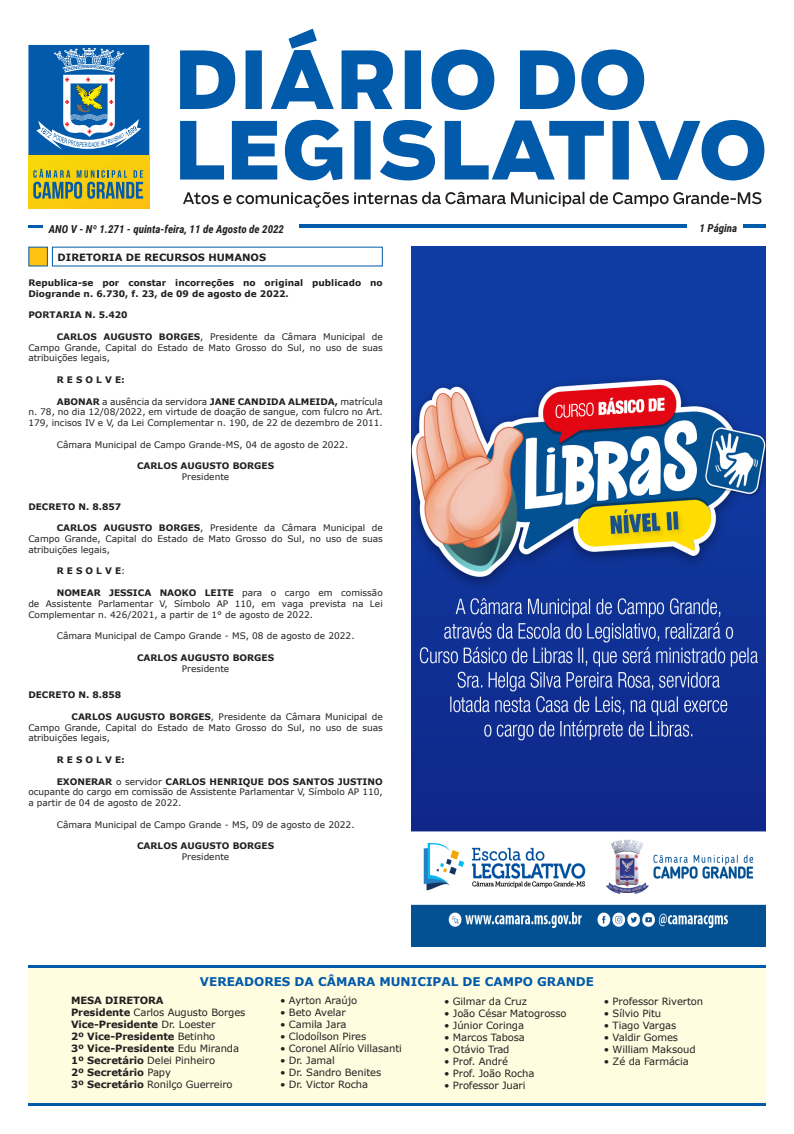
<style>
.page{position:relative;width:794px;height:1134px;background:#fff}
.page>*{position:absolute;margin:0;border:0;box-sizing:border-box;transform-origin:0 0}
.t1{font:700 12px "Verdana";color:#015aaa}
.t2{font:italic 700 11px "Roboto Condensed";color:#231f20}
.t3{font:10px "Verdana";letter-spacing:-.01em;color:#231f20}
.Título_Seção{font:700 10px/12px "Verdana";letter-spacing:-.01em;color:#231f20}
.t4{font:9px/10.8px "Verdana";color:#231f20;text-align:justify}
.t5{font:700 9px/10.8px "Verdana";color:#231f20}
.s1{font-weight:700}
.s2{font-weight:400}
</style>
<div class="page">
<svg style="left:180px;top:29px;width:584px;height:151px"></svg>
<svg style="left:183px;top:192px;width:578px;height:16px"></svg>
<div style="left:29px;top:155px;width:120px;height:53px;background:#f9ce0c"></div>
<svg style="left:33px;top:169px;width:110px;height:30px"></svg>
<svg style="left:28px;top:45px;width:121px;height:110px;background:#3e80b7"></svg>
<hr style="left:28px;top:225px;width:14px;height:3px;background:#015aaa">
<hr style="left:299px;top:224px;width:387px;height:3px;background:#015aaa">
<hr style="left:743px;top:224px;width:22px;height:3px;background:#015aaa">
<div style="left:28px;top:965px;width:737px;height:138px;background:#fffce0"></div>
<hr style="left:28px;top:965px;width:737px;height:3px;background:#015aaa">
<hr style="left:28px;top:1103px;width:737px;height:3px;background:#015aaa">
<div style="left:28px;top:247px;width:20px;height:19px;background:#fec210"></div>
<img style="left:411px;top:247px;width:354px;height:700px">
<p class="t2" style="left:49px;top:221px;width:237px">ANO V - Nº 1.271 - quinta-feira, 11 de Agosto de 2022</p>
<p class="t2" style="left:699px;top:220px;width:39px">1 Página</p>
<p class="Título_Seção" style="left:58px;top:251px;width:210px">DIRETORIA DE RECURSOS HUMANOS</p>
<p class="t5" style="left:28px;top:277px;width:356px">Republica-se por constar incorreções no original publicado no<br>Diogrande n. 6.730, f. 23, de 09 de agosto de 2022.</p>
<p class="t5" style="left:28px;top:309px;width:101px">PORTARIA N. 5.420</p>
<p class="t4" style="left:28px;top:331px;width:356px;text-indent:28px"><span class="s1">CARLOS AUGUSTO BORGES</span>, Presidente da Câmara Municipal de Campo Grande, Capital do Estado de Mato Grosso do Sul, no uso de suas atribuições legais,</p>
<p class="t5" style="left:57px;top:374px;width:70px">R E S O L V E:</p>
<p class="t4" style="left:28px;top:396px;width:356px;text-indent:28px"><span class="s1">ABONAR</span> a ausência da servidora <span class="s1">JANE CANDIDA ALMEIDA,</span> matrícula n. 78, no dia 12/08/2022, em virtude de doação de sangue, com fulcro no Art.<br>179, incisos IV e V, da Lei Complementar n. 190, de 22 de dezembro de 2011.</p>
<p class="t4" style="left:57px;top:439px;width:293px">Câmara Municipal de Campo Grande-MS, 04 de agosto de 2022.</p>
<p class="t5" style="left:137px;top:460px;width:138px">CARLOS AUGUSTO BORGES</p>
<p class="t4" style="left:182px;top:471px;width:49px">Presidente</p>
<p class="t5" style="left:28px;top:501px;width:94px">DECRETO N. 8.857</p>
<p class="t4" style="left:28px;top:522px;width:356px;text-indent:28px"><span class="s1">CARLOS AUGUSTO BORGES</span>, Presidente da Câmara Municipal de Campo Grande, Capital do Estado de Mato Grosso do Sul, no uso de suas atribuições legais,</p>
<p class="t5" style="left:57px;top:566px;width:70px">R E S O L V E<span class="s2">:</span></p>
<p class="t4" style="left:28px;top:587px;width:356px;text-indent:28px"><span class="s1">NOMEAR JESSICA NAOKO LEITE</span> para o cargo em comissão de Assistente Parlamentar V, Símbolo AP 110, em vaga prevista na Lei Complementar n. 426/2021, a partir de 1° de agosto de 2022.</p>
<p class="t4" style="left:57px;top:630px;width:299px">Câmara Municipal de Campo Grande - MS, 08 de agosto de 2022.</p>
<p class="t5" style="left:137px;top:652px;width:138px">CARLOS AUGUSTO BORGES</p>
<p class="t4" style="left:182px;top:663px;width:49px">Presidente</p>
<p class="t5" style="left:28px;top:689px;width:94px">DECRETO N. 8.858</p>
<p class="t4" style="left:28px;top:711px;width:356px;text-indent:43px"><span class="s1">CARLOS AUGUSTO BORGES</span>, Presidente da Câmara Municipal de Campo Grande, Capital do Estado de Mato Grosso do Sul, no uso de suas atribuições legais,</p>
<p class="t5" style="left:57px;top:754px;width:70px">R E S O L V E:</p>
<p class="t4" style="left:28px;top:776px;width:356px;text-indent:28px"><span class="s1">EXONERAR</span> o servidor <span class="s1">CARLOS HENRIQUE DOS SANTOS JUSTINO </span>ocupante do cargo em comissão de Assistente Parlamentar V, Símbolo AP 110, a partir de 04 de agosto de 2022.</p>
<p class="t4" style="left:57px;top:819px;width:299px">Câmara Municipal de Campo Grande - MS, 09 de agosto de 2022.</p>
<p class="t5" style="left:137px;top:840px;width:138px">CARLOS AUGUSTO BORGES</p>
<p class="t4" style="left:182px;top:851px;width:49px">Presidente</p>
<h1 class="t1" style="left:200px;top:973px;width:395px">VEREADORES DA CÂMARA MUNICIPAL DE CAMPO GRANDE</h1>
<p class="Título_Seção" style="left:71px;top:994px;width:176px">MESA DIRETORA<br>Presidente <span class="s2">Carlos Augusto Borges<br></span>Vice-Presidente <span class="s2">Dr. Loester<br></span>2º Vice-Presidente <span class="s2">Betinho<br></span>3º Vice-Presidente <span class="s2">Edu Miranda<br></span>1º Secretário <span class="s2">Delei Pinheiro<br></span>2º Secretário <span class="s2">Papy<br></span>3º Secretário <span class="s2">Ronilço Guerreiro</span></p>
<p class="t3" style="left:280px;top:994px;width:78px">• Ayrton Araújo</p>
<p class="t3" style="left:444px;top:994px;width:84px">• Gilmar da Cruz</p>
<p class="t3" style="left:444px;top:1006px;width:124px">• João César Matogrosso</p>
<p class="t3" style="left:444px;top:1018px;width:81px">• Júnior Coringa</p>
<p class="t3" style="left:444px;top:1030px;width:82px">• Marcos Tabosa</p>
<p class="t3" style="left:444px;top:1042px;width:67px">• Otávio Trad</p>
<p class="t3" style="left:444px;top:1054px;width:65px">• Prof. André</p>
<p class="t3" style="left:444px;top:1066px;width:92px">• Prof. João Rocha</p>
<p class="t3" style="left:444px;top:1078px;width:83px">• Professor Juari</p>
<p class="t3" style="left:280px;top:1006px;width:67px">• Beto Avelar</p>
<p class="t3" style="left:280px;top:1018px;width:68px">• Camila Jara</p>
<p class="t3" style="left:280px;top:1030px;width:88px">• Clodoílson Pires</p>
<p class="t3" style="left:280px;top:1042px;width:123px">• Coronel Alírio Villasanti</p>
<p class="t3" style="left:280px;top:1054px;width:56px">• Dr. Jamal</p>
<p class="t3" style="left:280px;top:1066px;width:103px">• Dr. Sandro Benites</p>
<p class="t3" style="left:280px;top:1078px;width:89px">• Dr. Victor Rocha</p>
<p class="t3" style="left:604px;top:994px;width:101px">• Professor Riverton</p>
<p class="t3" style="left:604px;top:1006px;width:59px">• Sílvio Pitu</p>
<p class="t3" style="left:604px;top:1018px;width:74px">• Tiago Vargas</p>
<p class="t3" style="left:604px;top:1030px;width:76px">• Valdir Gomes</p>
<p class="t3" style="left:604px;top:1042px;width:93px">• William Maksoud</p>
<p class="t3" style="left:604px;top:1054px;width:86px">• Zé da Farmácia</p>
</div>
